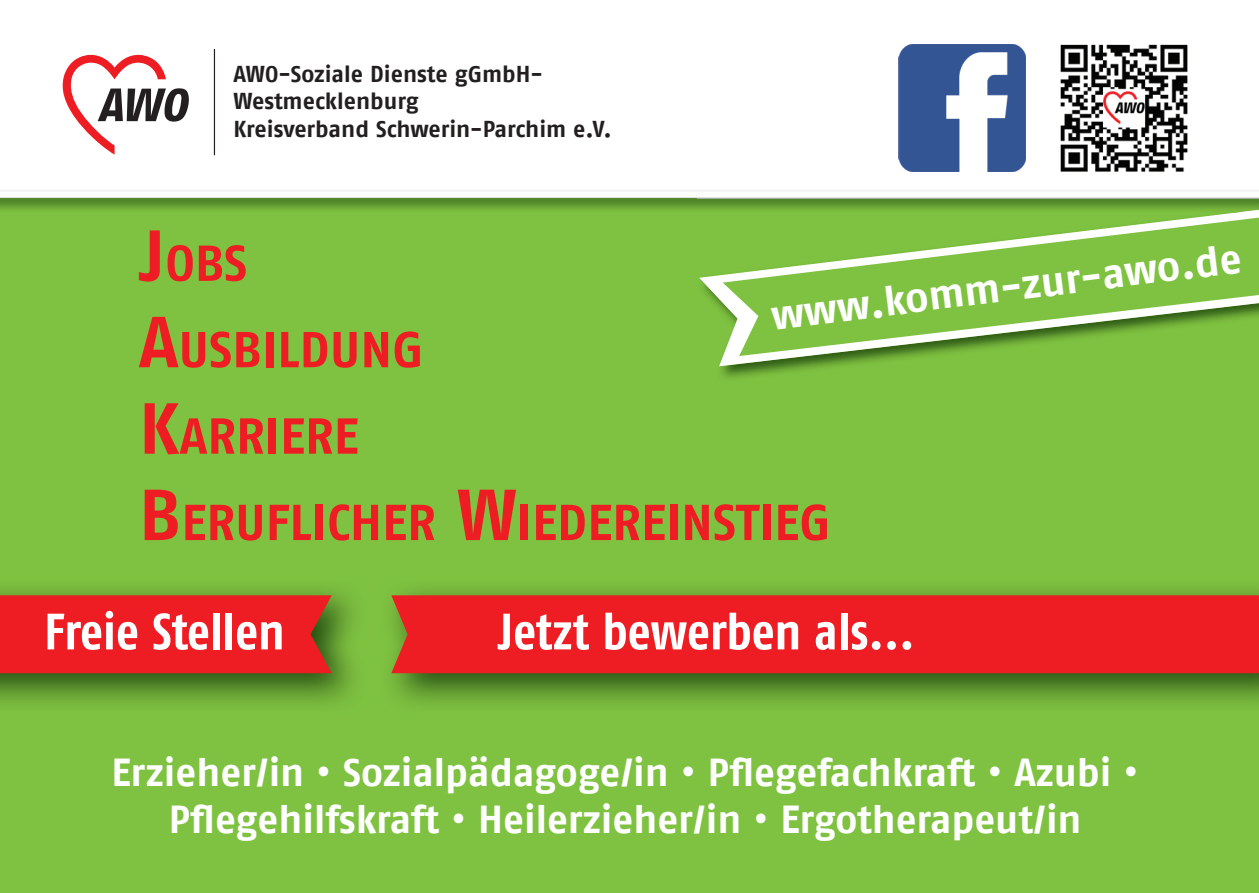
<style>
.page{position:relative;width:1259px;height:893px;background:#fff}
.page>*{position:absolute;margin:0;border:0;box-sizing:border-box;transform-origin:0 0}
.t1{font:700 51px "AWO Fago Cond";color:#fff}
.t2{font:700 50.4px/86.4px "AWO Fago Office";color:#ee1d23}
.t3{font:700 41.1px "AWO Fago Office";color:#fff}
.t4{font:700 39px/46.8px "AWO Fago Office";letter-spacing:-.005em;color:#fff;text-align:center}
.t5{font:700 23.1px/27.6px "AWO Fago Office";color:#231f20}
.s1{font-size:72px}
</style>
<div class="page">
<div style="left:0;top:199px;width:1259px;height:694px;background:#7fc241"></div>
<div style="left:0;top:595px;width:332px;height:78px;background:#ee1d23"></div>
<hr style="left:214px;top:49px;width:1px;height:106px;background:#231f20">
<svg style="left:62px;top:55px;width:127px;height:100px"></svg>
<img style="left:719px;top:366px;width:114px;height:12px">
<svg style="left:699px;top:275px;width:218px;height:91px"></svg>
<svg style="left:722px;top:213px;width:537px;height:143px"></svg>
<img style="left:1060px;top:44px;width:128px;height:128px">
<img style="left:0;top:190px;width:1259px;height:23px">
<img style="left:0;top:199px;width:697px;height:14px">
<img style="left:1235px;top:210px;width:24px;height:3px">
<div style="left:0;top:192px;width:1259px;height:6px;background:#fff"></div>
<img style="left:899px;top:45px;width:126px;height:126px">
<img style="left:391px;top:588px;width:868px;height:116px">
<div style="left:391px;top:595px;width:868px;height:78px;background:#ee1d23"></div>
<p class="t5" style="left:233px;top:59px;width:380px">AWO-Soziale Dienste gGmbH-<br>Westmecklenburg<br>Kreisverband Schwerin-Parchim e.V.</p>
<p class="t2" style="left:139px;top:219px;width:693px"><span class="s1">J</span>OBS<br><span class="s1">A</span>USBILDUNG<br><span class="s1">K</span>ARRIERE<br><span class="s1">B</span>ERUFLICHER <span class="s1">W</span>IEDEREINSTIEG</p>
<p class="t3" style="left:768px;top:291px;width:475px;rotate:-7deg">www.komm-zur-awo.de</p>
<h1 class="t1" style="left:44px;top:602px;width:242px">Freie Stellen</h1>
<h1 class="t1" style="left:498px;top:602px;width:418px">Jetzt bewerben als...</h1>
<p class="t4" style="left:111px;top:748px;width:1029px">Erzieher/in • Sozialpädagoge/in • Pflegefachkraft • Azubi •<br>Pflegehilfskraft • Heilerzieher/in • Ergotherapeut/in</p>
</div>
